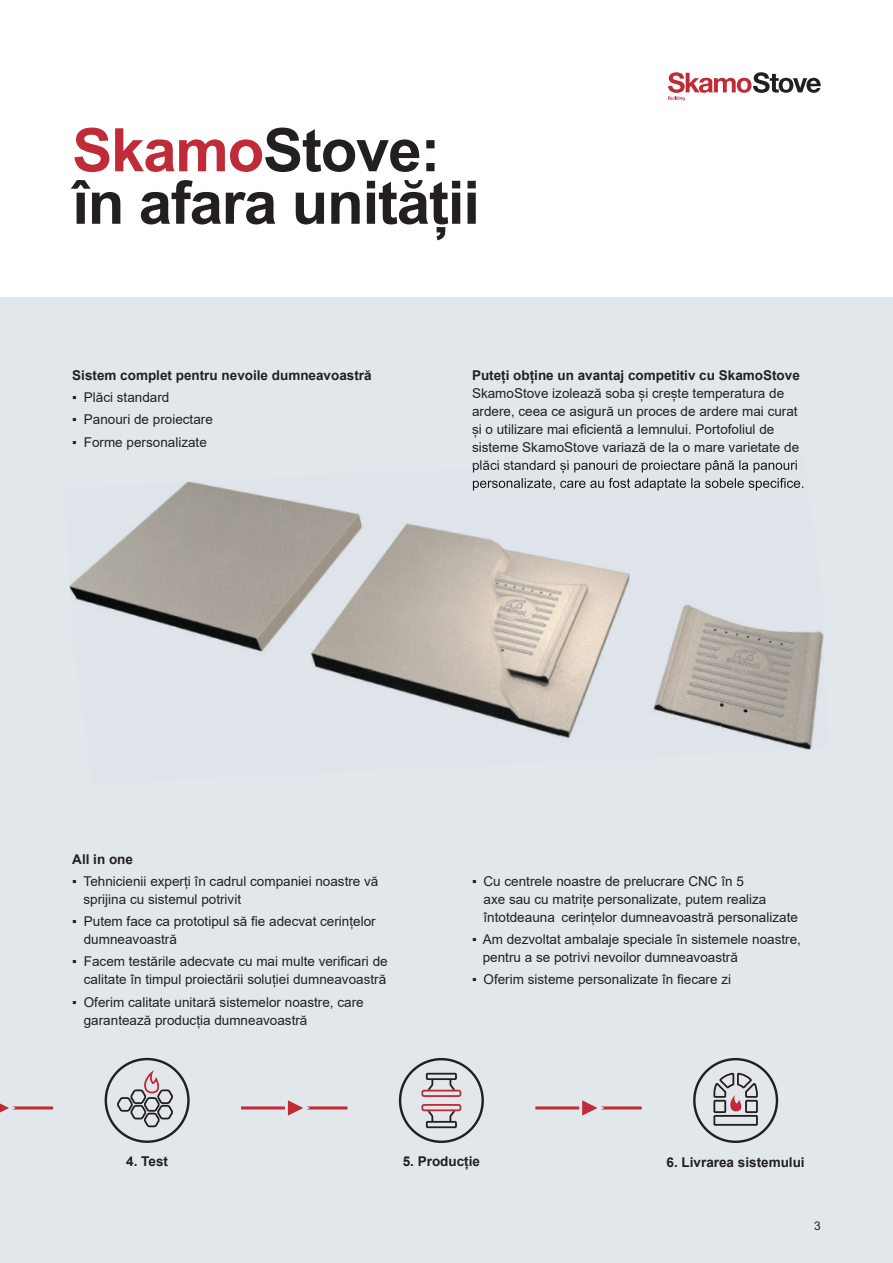
<style>
.page{position:relative;width:893px;height:1263px;background:#fff}
.page>*{position:absolute;margin:0;border:0;box-sizing:border-box;transform-origin:0 0}
.t1{font:700 60px/52.5px "Arial";letter-spacing:-.02em;color:#231f20}
.t2{font:13.5px/18px "Arial";color:#231f20}
.t3{font:700 13.5px "Arial";color:#231f20}
.t4{font:12px "Arial";color:#231f20}
.s1{color:#bf2b37}
</style>
<div class="page">
<div style="left:0;top:298px;width:893px;height:965px;background:#e2e7ec"></div>
<svg style="left:399px;top:1058px;width:85px;height:85px"></svg>
<svg style="left:693px;top:1058px;width:85px;height:85px"></svg>
<svg style="left:105px;top:1058px;width:85px;height:85px"></svg>
<hr style="left:0;top:1106px;width:53px;height:3px;background:#bf2b37">
<svg style="left:0;top:1103px;width:16px;height:10px"></svg>
<hr style="left:241px;top:1106px;width:106px;height:3px;background:#bf2b37">
<svg style="left:283px;top:1100px;width:28px;height:16px"></svg>
<hr style="left:535px;top:1106px;width:107px;height:3px;background:#bf2b37">
<svg style="left:578px;top:1100px;width:27px;height:16px"></svg>
<img style="left:69px;top:482px;width:210px;height:170px">
<img style="left:279px;top:481px;width:215px;height:181px">
<img style="left:494px;top:473px;width:214px;height:189px">
<img style="left:708px;top:490px;width:116px;height:260px">
<img style="left:313px;top:662px;width:243px;height:74px">
<img style="left:556px;top:655px;width:166px;height:95px">
<img style="left:473px;top:460px;width:324px;height:13px">
<img style="left:473px;top:478px;width:331px;height:12px">
<svg style="left:668px;top:72px;width:153px;height:28px"></svg>
<h1 class="t1" style="left:72px;top:125px;width:409px"><span class="s1">Skamo</span>Stove: în afara unității</h1>
<p class="t3" style="left:72px;top:365px;width:301px">Sistem complet pentru nevoile dumneavoastră</p>
<p class="t2" style="left:72px;top:388px;width:99px">▪ Plăci standard</p>
<p class="t2" style="left:72px;top:410px;width:142px">▪ Panouri de proiectare</p>
<p class="t2" style="left:72px;top:433px;width:136px">▪ Forme personalizate</p>
<p class="t3" style="left:472px;top:365px;width:329px">Puteți obține un avantaj competitiv cu SkamoStove</p>
<p class="t2" style="left:472px;top:384px;width:329px">SkamoStove izolează soba și crește temperatura de ardere, ceea ce asigură un proces de ardere mai curat și o utilizare mai eficientă a lemnului. Portofoliul de sisteme SkamoStove variază de la o mare varietate de</p>
<p class="t3" style="left:72px;top:849px;width:62px">All in one</p>
<p class="t2" style="left:84px;top:872px;width:296px;text-indent:-11px">▪ Tehnicienii experți în cadrul companiei noastre vă sprijina cu sistemul potrivit</p>
<p class="t2" style="left:84px;top:912px;width:293px;text-indent:-12px">▪ Putem face ca prototipul să fie adecvat cerințelor dumneavoastră</p>
<p class="t2" style="left:72px;top:953px;width:317px;text-align:right">▪ Facem testările adecvate cu mai multe verificari de calitate în timpul proiectării soluției dumneavoastră</p>
<p class="t2" style="left:84px;top:993px;width:281px;text-indent:-12px">▪ Oferim calitate unitară sistemelor noastre, care garantează producția dumneavoastră</p>
<p class="t2" style="left:483px;top:872px;width:316px;text-indent:-12px">▪ Cu centrele noastre de prelucrare CNC în 5<br>axe sau cu matrițe personalizate, putem realiza întotdeauna cerințelor dumneavoastră personalizate</p>
<p class="t2" style="left:483px;top:930px;width:320px;text-indent:-11px">▪ Am dezvoltat ambalaje speciale în sistemele noastre, pentru a se potrivi nevoilor dumneavoastră</p>
<p class="t2" style="left:472px;top:971px;width:261px">▪ Oferim sisteme personalizate în fiecare zi</p>
<p class="t3" style="left:126px;top:1152px;width:43px">4. Test</p>
<p class="t3" style="left:403px;top:1152px;width:79px">5. Producție</p>
<p class="t3" style="left:667px;top:1152px;width:140px">6. Livrarea sistemului</p>
<p class="t4" style="left:814px;top:1217px;width:8px">3</p>
</div>
